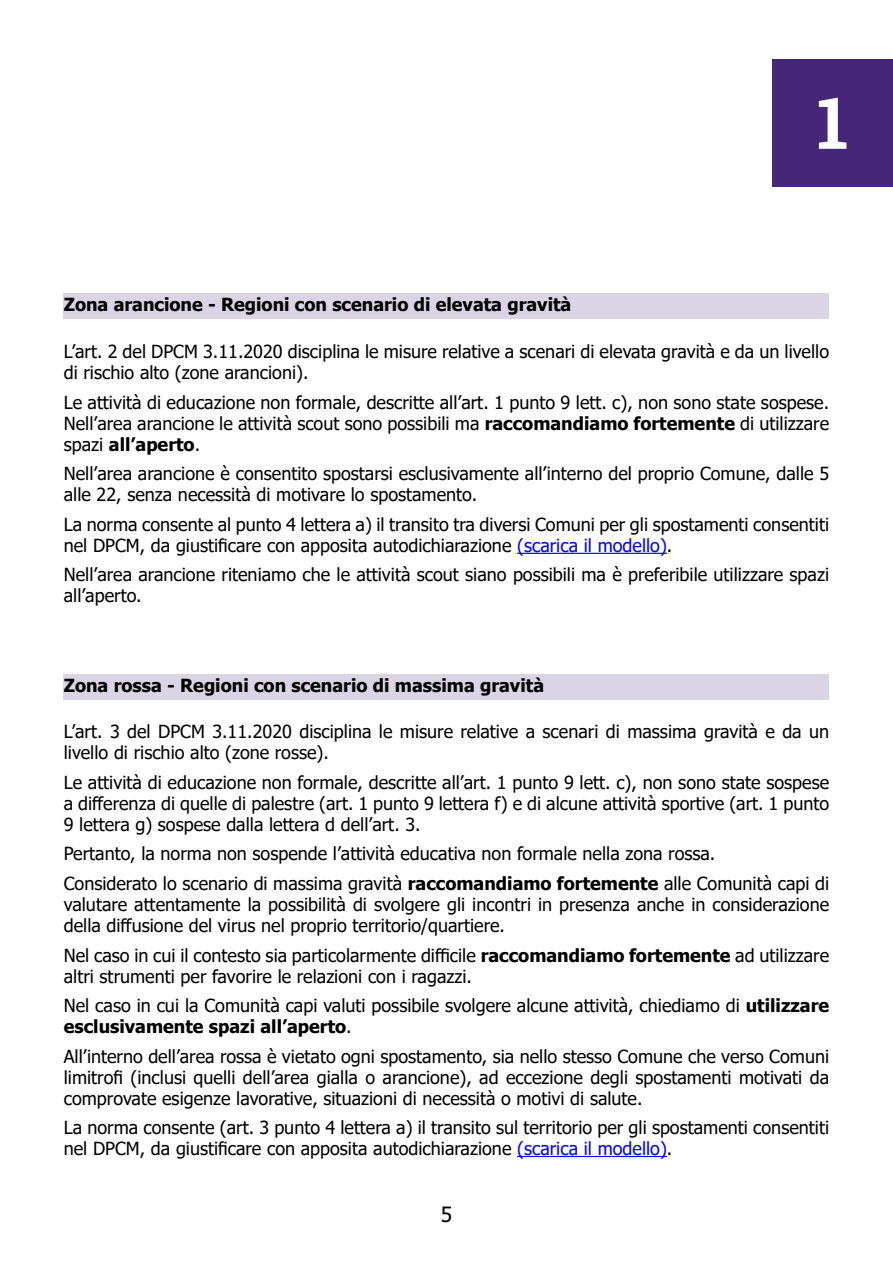
<style>
.page{position:relative;width:893px;height:1263px;background:#fff}
.page>*{position:absolute;margin:0;border:0;box-sizing:border-box;transform-origin:0 0}
.t1{font:700 72px "Roboto Slab";color:#fff}
.t2{font:21px "Tahoma";color:#000}
.t3{font:18px/21px "Tahoma";color:#000}
.t4{font:700 18px "Tahoma";color:#000}
.s1{font-weight:700}
.s2{color:#00f}
</style>
<div class="page">
<div style="left:772px;top:59px;width:121px;height:128px;background:#462678"></div>
<div style="left:64px;top:293px;width:765px;height:26px;background:#dad4e4"></div>
<hr style="left:517px;top:553px;width:150px;height:1px;background:#00f">
<div style="left:64px;top:673px;width:765px;height:26px;background:#dad4e4"></div>
<hr style="left:517px;top:1156px;width:150px;height:1px;background:#00f">
<h1 class="t1" style="left:817px;top:73px;width:33px">1</h1>
<p class="t4" style="left:64px;top:292px;width:509px">Zona arancione - Regioni con scenario di elevata gravità</p>
<p class="t3" style="left:64px;top:342px;width:767px">L’art. 2 del DPCM 3.11.2020 disciplina le misure relative a scenari di elevata gravità e da un livello di rischio alto (zone arancioni).</p>
<p class="t3" style="left:64px;top:393px;width:767px;text-align:justify">Le attività di educazione non formale, descritte all’art. 1 punto 9 lett. c), non sono state sospese.<br>Nell’area arancione le attività scout sono possibili ma <span class="s1">raccomandiamo fortemente</span> di utilizzare spazi <span class="s1">all’aperto</span>.</p>
<p class="t3" style="left:64px;top:464px;width:767px">Nell’area arancione è consentito spostarsi esclusivamente all’interno del proprio Comune, dalle 5 alle 22, senza necessità di motivare lo spostamento.</p>
<p class="t3" style="left:64px;top:515px;width:767px">La norma consente al punto 4 lettera a) il transito tra diversi Comuni per gli spostamenti consentiti nel DPCM, da giustificare con apposita autodichiarazione <span class="s2">(scarica il modello)</span>.</p>
<p class="t3" style="left:64px;top:565px;width:767px">Nell’area arancione riteniamo che le attività scout siano possibili ma è preferibile utilizzare spazi all’aperto.</p>
<p class="t4" style="left:64px;top:672px;width:482px">Zona rossa - Regioni con scenario di massima gravità</p>
<p class="t3" style="left:64px;top:722px;width:767px">L’art. 3 del DPCM 3.11.2020 disciplina le misure relative a scenari di massima gravità e da un livello di rischio alto (zone rosse).</p>
<p class="t3" style="left:64px;top:773px;width:767px;text-align:justify">Le attività di educazione non formale, descritte all’art. 1 punto 9 lett. c), non sono state sospese a differenza di quelle di palestre (art. 1 punto 9 lettera f) e di alcune attività sportive (art. 1 punto 9 lettera g) sospese dalla lettera d dell’art. 3.</p>
<p class="t3" style="left:64px;top:840px;width:767px;line-height:29.5px">Pertanto, la norma non sospende l’attività educativa non formale nella zona rossa.<br>Considerato lo scenario di massima gravità <span class="s1">raccomandiamo fortemente</span> alle Comunità capi di</p>
<p class="t3" style="left:64px;top:895px;width:767px">valutare attentamente la possibilità di svolgere gli incontri in presenza anche in considerazione della diffusione del virus nel proprio territorio/quartiere.</p>
<p class="t3" style="left:64px;top:945px;width:767px">Nel caso in cui il contesto sia particolarmente difficile <span class="s1">raccomandiamo fortemente</span> ad utilizzare altri strumenti per favorire le relazioni con i ragazzi.</p>
<p class="t3" style="left:64px;top:996px;width:767px">Nel caso in cui la Comunità capi valuti possibile svolgere alcune attività, chiediamo di <span class="s1">utilizzare esclusivamente spazi all’aperto</span>.</p>
<p class="t3" style="left:64px;top:1046px;width:767px;text-align:justify">All’interno dell’area rossa è vietato ogni spostamento, sia nello stesso Comune che verso Comuni limitrofi (inclusi quelli dell’area gialla o arancione), ad eccezione degli spostamenti motivati da comprovate esigenze lavorative, situazioni di necessità o motivi di salute.</p>
<p class="t3" style="left:64px;top:1118px;width:767px">La norma consente (art. 3 punto 4 lettera a) il transito sul territorio per gli spostamenti consentiti nel DPCM, da giustificare con apposita autodichiarazione <span class="s2">(scarica il modello)</span>.</p>
<p class="t2" style="left:441px;top:1200px;width:13px">5</p>
</div>
